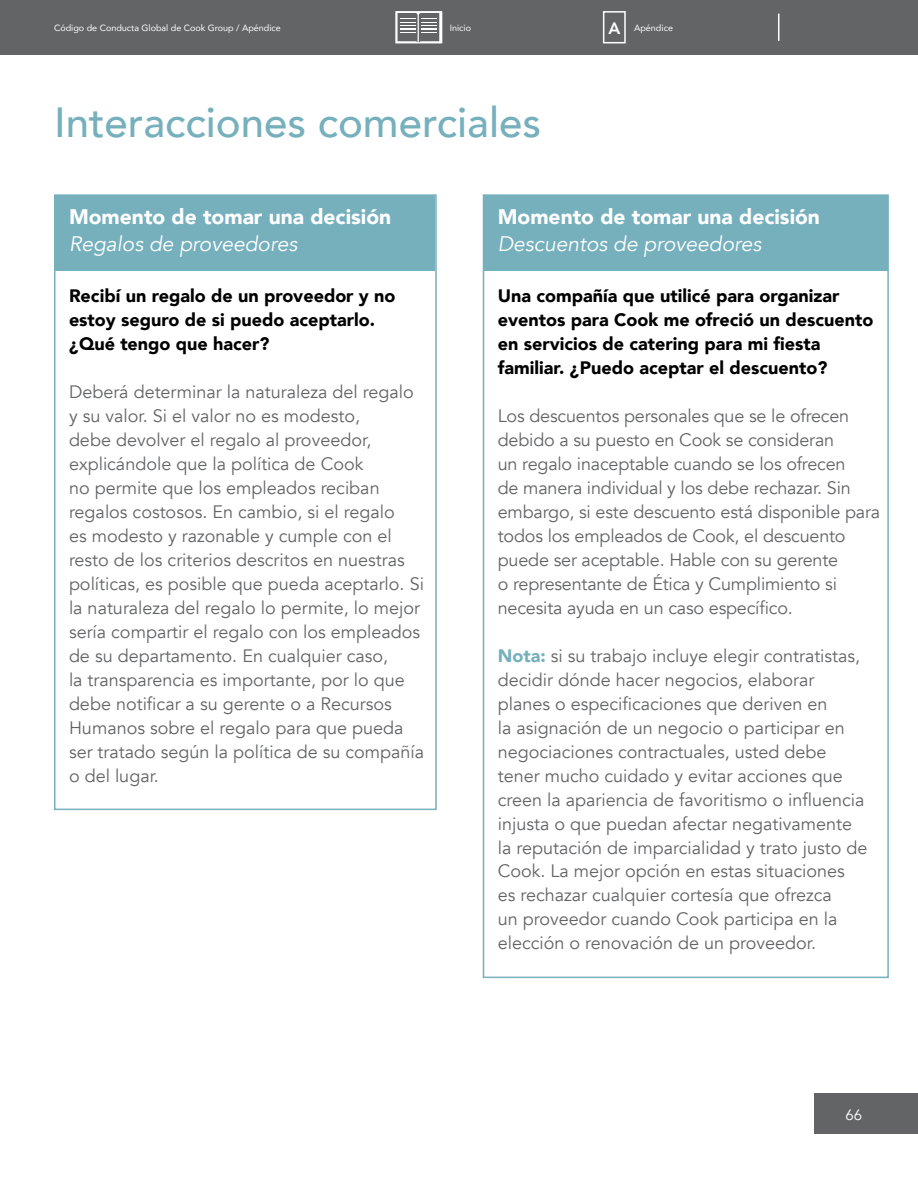
<style>
.page{position:relative;width:918px;height:1188px;background:#fff}
.page>*{position:absolute;margin:0;border:0;box-sizing:border-box;transform-origin:0 0}
.t1{font:500 42px "Avenir";color:#76b0bd}
.t2{font:900 21px "Avenir";color:#fff}
.t3{font:italic 21px "Avenir";color:#fff}
.t4{font:18px/24px "Avenir";color:#636466}
.t5{font:900 18px/24px "Avenir";color:#000}
.t6{font:15px "Avenir";color:#fff}
.t7{font:9px "Avenir";color:#fff}
.s1{font-weight:800;font-size:16.5px}
.s2{font-weight:900;color:#76b0bd}
</style>
<div class="page">
<div style="left:0;top:0;width:918px;height:55px;background:#636466"></div>
<svg style="left:395px;top:11px;width:47px;height:32px"></svg>
<svg style="left:778px;top:14px;width:1px;height:27px"></svg>
<div style="left:603px;top:11px;width:23px;height:32px;background:#636466;border:2px solid #fff"></div>
<div style="left:484px;top:196px;width:403px;height:75px;background:#76b0bd"></div>
<div style="left:483px;top:194px;width:406px;height:784px;border:2px solid #76b0bd"></div>
<div style="left:815px;top:1094px;width:103px;height:40px;background:#636466"></div>
<div style="left:56px;top:196px;width:379px;height:75px;background:#76b0bd"></div>
<div style="left:54px;top:194px;width:383px;height:616px;border:2px solid #76b0bd"></div>
<p class="t7" style="left:54px;top:21px;width:228px">Código de Conducta Global de Cook Group / Apéndice</p>
<p class="t7" style="left:450px;top:21px;width:23px">Inicio</p>
<p class="t7" style="left:608px;top:21px;width:66px"><span class="s1">A</span> Apéndice</p>
<h1 class="t1" style="left:54px;top:86px;width:489px">Interacciones comerciales</h1>
<p class="t2" style="left:69px;top:198px;width:324px">Momento de tomar una decisión</p>
<p class="t3" style="left:69px;top:231px;width:230px">Regalos de proveedores</p>
<p class="t5" style="left:69px;top:283px;width:328px">Recibí un regalo de un proveedor y no estoy seguro de si puedo aceptarlo. ¿Qué tengo que hacer?</p>
<p class="t4" style="left:69px;top:380px;width:357px">Deberá determinar la naturaleza del regalo y su valor. Si el valor no es modesto,<br>debe devolver el regalo al proveedor, explicándole que la política de Cook<br>no permite que los empleados reciban regalos costosos. En cambio, si el regalo<br>es modesto y razonable y cumple con el resto de los criterios descritos en nuestras políticas, es posible que pueda aceptarlo. Si la naturaleza del regalo lo permite, lo mejor sería compartir el regalo con los empleados de su departamento. En cualquier caso,<br>la transparencia es importante, por lo que debe notificar a su gerente o a Recursos Humanos sobre el regalo para que pueda ser tratado según la política de su compañía o del lugar.</p>
<p class="t2" style="left:498px;top:198px;width:324px">Momento de tomar una decisión</p>
<p class="t3" style="left:498px;top:231px;width:265px">Descuentos de proveedores</p>
<p class="t5" style="left:498px;top:283px;width:377px">Una compañía que utilicé para organizar eventos para Cook me ofreció un descuento en servicios de catering para mi fiesta familiar. ¿Puedo aceptar el descuento?</p>
<p class="t4" style="left:498px;top:404px;width:384px">Los descuentos personales que se le ofrecen debido a su puesto en Cook se consideran<br>un regalo inaceptable cuando se los ofrecen<br>de manera individual y los debe rechazar. Sin embargo, si este descuento está disponible para todos los empleados de Cook, el descuento puede ser aceptable. Hable con su gerente<br>o representante de Ética y Cumplimiento si necesita ayuda en un caso específico.</p>
<p class="t4" style="left:498px;top:644px;width:371px"><span class="s2">Nota:</span> si su trabajo incluye elegir contratistas, decidir dónde hacer negocios, elaborar planes o especificaciones que deriven en<br>la asignación de un negocio o participar en negociaciones contractuales, usted debe tener mucho cuidado y evitar acciones que creen la apariencia de favoritismo o influencia injusta o que puedan afectar negativamente la reputación de imparcialidad y trato justo de Cook. La mejor opción en estas situaciones<br>es rechazar cualquier cortesía que ofrezca<br>un proveedor cuando Cook participa en la elección o renovación de un proveedor.</p>
<p class="t6" style="left:845px;top:1105px;width:18px">66</p>
</div>
